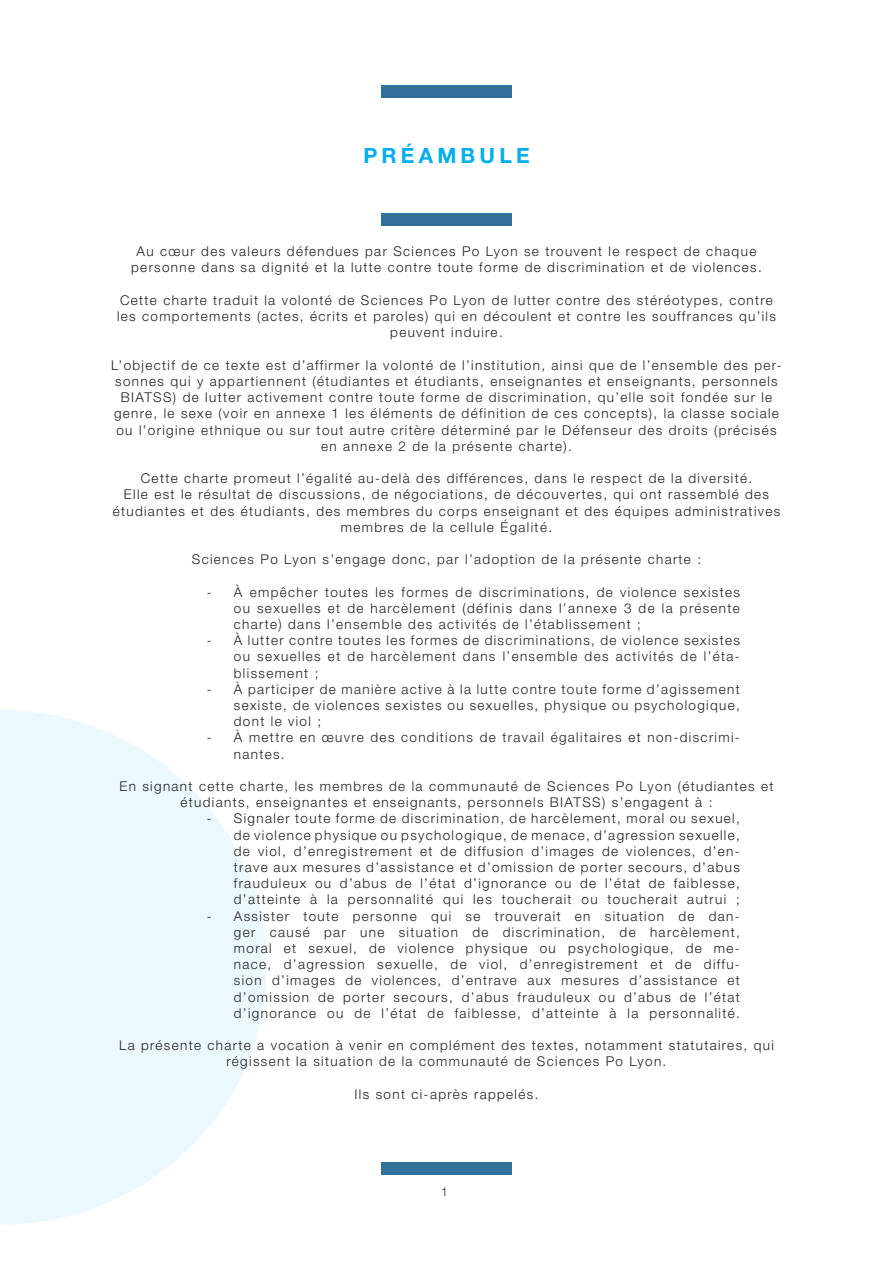
<style>
.page{position:relative;width:893px;height:1263px;background:#fff}
.page>*{position:absolute;margin:0;border:0;box-sizing:border-box;transform-origin:0 0}
.t1{font:700 21px "Helvetica Neue LT Pro";letter-spacing:.2em;color:#00aeef}
.t2{font:300 13.5px/16.2px "Helvetica Neue LT Pro";letter-spacing:.1em;color:#241f1f;text-align:center}
.t3{font:300 12px "Helvetica Neue LT Pro";color:#241f1f}
</style>
<div class="page">
<svg style="left:0;top:710px;width:266px;height:515px;fill:#ebf8fe"></svg>
<div style="left:381px;top:213px;width:131px;height:12px;background:#307099"></div>
<div style="left:381px;top:85px;width:131px;height:13px;background:#307099"></div>
<div style="left:381px;top:1162px;width:131px;height:13px;background:#307099"></div>
<h1 class="t1" style="left:363px;top:142px;width:168px">PRÉAMBULE</h1>
<p class="t2" style="left:131px;top:243px;width:632px">Au cœur des valeurs défendues par Sciences Po Lyon se trouvent le respect de chaque personne dans sa dignité et la lutte contre toute forme de discrimination et de violences.</p>
<p class="t2" style="left:117px;top:292px;width:660px">Cette charte traduit la volonté de Sciences Po Lyon de lutter contre des stéréotypes, contre les comportements (actes, écrits et paroles) qui en découlent et contre les souffrances qu’ils peuvent induire.</p>
<p class="t2" style="left:111px;top:356px;width:672px">L’objectif de ce texte est d’affirmer la volonté de l’institution, ainsi que de l’ensemble des per&shy;sonnes qui y appartiennent (étudiantes et étudiants, enseignantes et enseignants, personnels BIATSS) de lutter activement contre toute forme de discrimination, qu’elle soit fondée sur le genre, le sexe (voir en annexe 1 les éléments de définition de ces concepts), la classe sociale ou l’origine ethnique ou sur tout autre critère déterminé par le Défenseur des droits (précisés en annexe 2 de la présente charte).</p>
<p class="t2" style="left:113px;top:470px;width:669px">Cette charte promeut l’égalité au-delà des différences, dans le respect de la diversité.<br>Elle est le résultat de discussions, de négociations, de découvertes, qui ont rassemblé des étudiantes et des étudiants, des membres du corps enseignant et des équipes administratives membres de la cellule Égalité.</p>
<p class="t2" style="left:192px;top:551px;width:511px">Sciences Po Lyon s’engage donc, par l’adoption de la présente charte :</p>
<p class="t2" style="left:234px;top:583px;width:507px;text-align:justify;text-indent:-27px">- À empêcher toutes les formes de discriminations, de violence sexistes ou sexuelles et de harcèlement (définis dans l’annexe 3 de la présente charte) dans l’ensemble des activités de l’établissement ;</p>
<p class="t2" style="left:234px;top:632px;width:508px;text-align:justify;text-indent:-27px">- À lutter contre toutes les formes de discriminations, de violence sexistes ou sexuelles et de harcèlement dans l’ensemble des activités de l’éta&shy;blissement ;</p>
<p class="t2" style="left:234px;top:680px;width:507px;text-align:justify;text-indent:-27px">- À participer de manière active à la lutte contre toute forme d’agissement sexiste, de violences sexistes ou sexuelles, physique ou psychologique, dont le viol ;</p>
<p class="t2" style="left:234px;top:729px;width:507px;text-align:left;text-indent:-27px">- À mettre en œuvre des conditions de travail égalitaires et non-discrimi&shy;nantes.</p>
<p class="t2" style="left:119px;top:778px;width:656px">En signant cette charte, les membres de la communauté de Sciences Po Lyon (étudiantes et étudiants, enseignantes et enseignants, personnels BIATSS) s’engagent à :</p>
<p class="t2" style="left:234px;top:810px;width:508px;text-align:justify;text-indent:-27px">- Signaler toute forme de discrimination, de harcèlement, moral ou sexuel, de violence physique ou psychologique, de menace, d’agression sexuelle, de viol, d’enregistrement et de diffusion d’images de violences, d’en&shy;trave aux mesures d’assistance et d’omission de porter secours, d’abus frauduleux ou d’abus de l’état d’ignorance ou de l’état de faiblesse, d’atteinte à la personnalité qui les toucherait ou toucherait autrui ;</p>
<p class="t2" style="left:234px;top:907px;width:507px;text-align:left;text-indent:-27px">- Assister toute personne qui se trouverait en situation de dan&shy;ger causé</p>
<p class="t2" style="left:234px;top:923px;width:508px;text-align:justify;text-indent:90px">par une situation de discrimination, de harcèlement, moral et sexuel, de violence physique ou psychologique, de me&shy;nace, d’agression sexuelle, de viol, d’enregistrement et de diffu&shy;sion d’images de violences, d’entrave aux mesures d’assistance et d’omission de porter secours, d’abus frauduleux ou d’abus de l’état d’ignorance ou de l’état de faiblesse, d’atteinte à la personnalité.</p>
<p class="t2" style="left:119px;top:1037px;width:656px">La présente charte a vocation à venir en complément des textes, notamment statutaires, qui régissent la situation de la communauté de Sciences Po Lyon.</p>
<p class="t2" style="left:355px;top:1085px;width:185px">Ils sont ci-après rappelés.</p>
<p class="t3" style="left:441px;top:1184px;width:8px">1</p>
</div>
